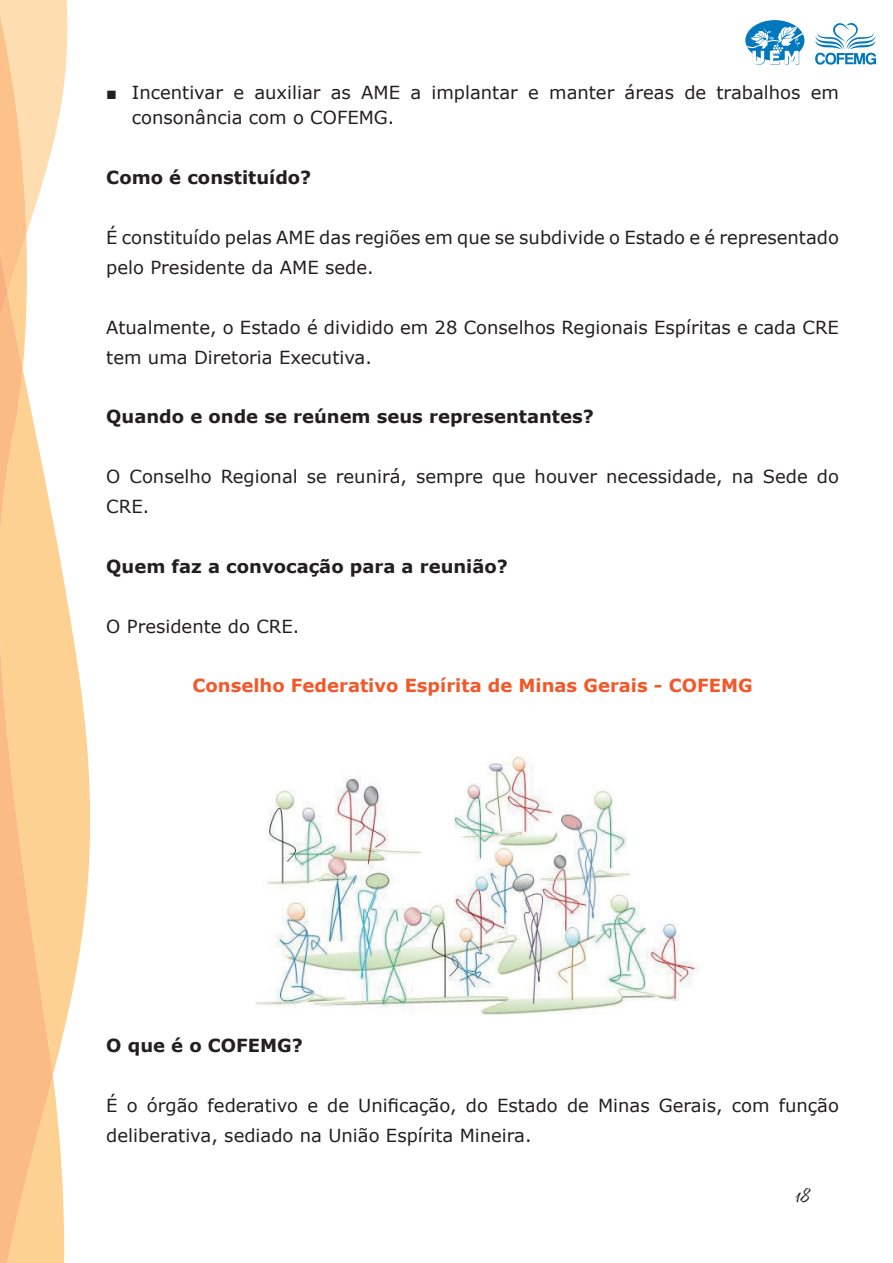
<style>
.page{position:relative;width:893px;height:1263px;background:#fff}
.page>*{position:absolute;margin:0;border:0;box-sizing:border-box;transform-origin:0 0}
.t1{font:19.5px "Pristina";color:#231f20}
.t2{font:18px/30px "Verdana";color:#231f20}
.t3{font:700 18px "Verdana";color:#231f20}
.t4{font:700 18px "Verdana";color:#f1592a}
.s1{font-family:"Arial"}
</style>
<div class="page">
<svg style="left:64px;top:582px;width:26px;height:448px;fill:#fdd192"></svg>
<svg style="left:53px;top:522px;width:11px;height:741px;background:#fdd7a2"></svg>
<svg style="left:0;top:318px;width:53px;height:945px;background:#fccc95"></svg>
<svg style="left:0;top:0;width:67px;height:318px"></svg>
<svg style="left:815px;top:23px;width:61px;height:42px"></svg>
<svg style="left:745px;top:20px;width:59px;height:45px"></svg>
<img style="left:255px;top:756px;width:442px;height:259px">
<p class="t2" style="left:132px;top:79px;width:709px;line-height:25.5px;text-indent:-26px"><span class="s1">■</span> Incentivar e auxiliar as AME a implantar e manter áreas de trabalhos em consonância com o COFEMG.</p>
<p class="t3" style="left:106px;top:165px;width:207px">Como é constituído?</p>
<p class="t2" style="left:106px;top:222px;width:734px">É constituído pelas AME das regiões em que se subdivide o Estado e é representado pelo Presidente da AME sede.</p>
<p class="t2" style="left:106px;top:312px;width:734px">Atualmente, o Estado é dividido em 28 Conselhos Regionais Espíritas e cada CRE tem uma Diretoria Executiva.</p>
<p class="t3" style="left:106px;top:404px;width:489px">Quando e onde se reúnem seus representantes?</p>
<p class="t2" style="left:106px;top:461px;width:734px">O Conselho Regional se reunirá, sempre que houver necessidade, na Sede do<br>CRE.</p>
<p class="t3" style="left:106px;top:554px;width:403px">Quem faz a convocação para a reunião?</p>
<p class="t2" style="left:106px;top:611px;width:195px">O Presidente do CRE.</p>
<p class="t4" style="left:193px;top:673px;width:562px">Conselho Federativo Espírita de Minas Gerais - COFEMG</p>
<p class="t3" style="left:106px;top:1033px;width:198px">O que é o COFEMG?</p>
<p class="t2" style="left:106px;top:1090px;width:734px">É o órgão federativo e de Unificação, do Estado de Minas Gerais, com função deliberativa, sediado na União Espírita Mineira.</p>
<p class="t1" style="left:795px;top:1185px;width:16px">18</p>
</div>
